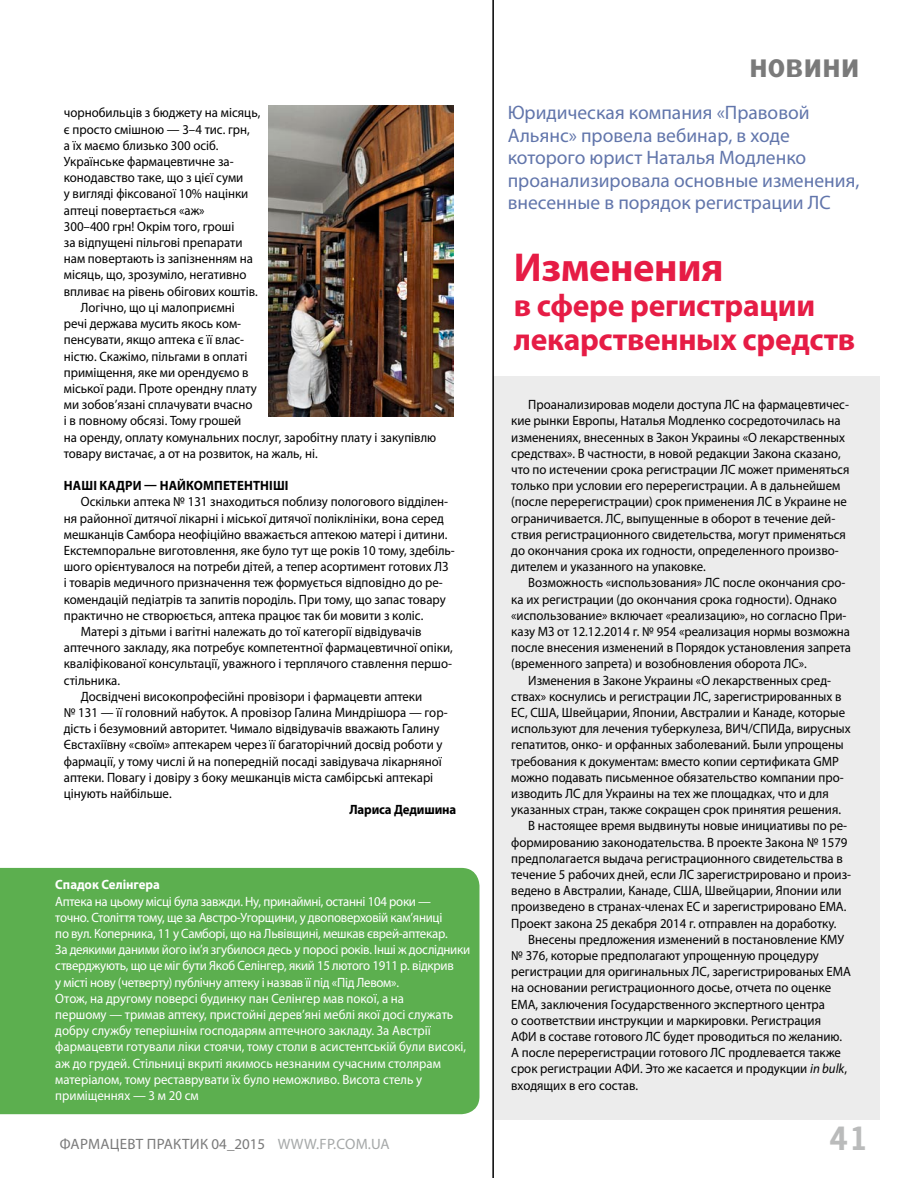
<style>
.page{position:relative;width:915px;height:1178px;background:#fff}
.page>*{position:absolute;margin:0;border:0;box-sizing:border-box;transform-origin:0 0}
.t1{font:700 40.5px "Myriad Pro";letter-spacing:-.01em;color:#e61c45}
.t2{font:700 36px "News Paper C";letter-spacing:.01em;color:#7a7a7a}
.t3{font:700 34.5px "News Paper C";color:#babbbb}
.t4{font:700 31.5px/34.5px "Myriad Pro";letter-spacing:-.01em;color:#e61c45}
.t5{font:19.5px/22.5px "Myriad Pro";color:#6175ab}
.t6{font:15px "Myriad Pro";letter-spacing:.02em;color:#7a7a7a}
.t7{font:13.5px/16.2px "Myriad Pro";color:#000;scale:.95 1}
.t8{font:13.5px/16.2px "Myriad Pro";letter-spacing:-.01em;color:#fff;scale:.95 1}
.t9{font:700 13.5px "Myriad Pro";letter-spacing:.01em;color:#000;scale:.95 1}
.t10{font:700 13.5px "Myriad Pro";color:#fff;scale:.95 1}
.t11{font:700 13.5px "Myriad Pro";letter-spacing:-.01em;color:#000;scale:.95 1}
.s1{color:#a5a8a8}
.s2{font-style:italic}
</style>
<div class="page">
<div style="left:0;top:868px;width:479px;height:246px;background:#5caf4f"></div>
<img style="left:269px;top:106px;width:184px;height:310px">
<div style="left:493px;top:376px;width:386px;height:744px;background:#ececec"></div>
<hr style="left:492px;top:0;width:1px;height:1178px;background:#000">
<p class="t7" style="left:64px;top:105px;width:208px">чорнобильців з бюджету на місяць,</p>
<p class="t7" style="left:64px;top:121px;width:197px">є просто смішною — 3–4 тис. грн,</p>
<p class="t7" style="left:64px;top:137px;width:164px">а їх маємо близько 300 осіб.</p>
<p class="t7" style="left:64px;top:153px;width:180px">Українське фармацевтичне за-</p>
<p class="t7" style="left:64px;top:169px;width:190px">конодавство таке, що з цієї суми</p>
<p class="t7" style="left:64px;top:186px;width:196px">у вигляді фіксованої 10% націнки</p>
<p class="t7" style="left:64px;top:202px;width:150px">аптеці повертається «аж»</p>
<p class="t7" style="left:64px;top:218px;width:181px">300–400 грн! Окрім того, гроші</p>
<p class="t7" style="left:64px;top:234px;width:189px">за відпущені пільгові препарати</p>
<p class="t7" style="left:64px;top:250px;width:200px">нам повертають із запізненням на</p>
<p class="t7" style="left:64px;top:267px;width:194px">місяць, що, зрозуміло, негативно</p>
<p class="t7" style="left:64px;top:283px;width:206px">впливає на рівень обігових коштів.</p>
<p class="t7" style="left:81px;top:299px;width:164px">Логічно, що ці малоприємні</p>
<p class="t7" style="left:64px;top:315px;width:188px">речі держава мусить якось ком-</p>
<p class="t7" style="left:64px;top:331px;width:191px">пенсувати, якщо аптека є її влас-</p>
<p class="t7" style="left:64px;top:348px;width:195px">ністю. Скажімо, пільгами в оплаті</p>
<p class="t7" style="left:64px;top:364px;width:196px">приміщення, яке ми орендуємо в</p>
<p class="t7" style="left:64px;top:380px;width:205px">міської ради. Проте орендну плату</p>
<p class="t7" style="left:64px;top:396px;width:200px">ми зобов’язані сплачувати вчасно</p>
<p class="t7" style="left:64px;top:412px;width:188px">і в повному обсязі. Тому грошей</p>
<p class="t7" style="left:64px;top:429px;width:393px">на оренду, оплату комунальних послуг, заробітну плату і закупівлю</p>
<p class="t7" style="left:64px;top:445px;width:268px">товару вистачає, а от на розвиток, на жаль, ні.</p>
<p class="t9" style="left:64px;top:477px;width:238px">НАШІ КАДРИ — НАЙКОМПЕТЕНТНІШІ</p>
<p class="t7" style="left:81px;top:493px;width:388px">Оскільки аптека № 131 знаходиться поблизу пологового відділен-</p>
<p class="t7" style="left:64px;top:510px;width:401px">ня районної дитячої лікарні і міської дитячої поліклініки, вона серед</p>
<p class="t7" style="left:64px;top:526px;width:405px">мешканців Самбора неофіційно вважається аптекою матері і дитини.</p>
<p class="t7" style="left:64px;top:542px;width:413px">Екстемпоральне виготовлення, яке було тут ще років 10 тому, здебіль-</p>
<p class="t7" style="left:64px;top:558px;width:406px">шого орієнтувалося на потреби дітей, а тепер асортимент готових ЛЗ</p>
<p class="t7" style="left:64px;top:574px;width:400px">і товарів медичного призначення теж формується відповідно до ре-</p>
<p class="t7" style="left:64px;top:591px;width:403px">комендацій педіатрів та запитів породіль. При тому, що запас товару</p>
<p class="t7" style="left:64px;top:607px;width:380px">практично не створюється, аптека працює так би мовити з коліс.</p>
<p class="t7" style="left:81px;top:623px;width:360px">Матері з дітьми і вагітні належать до тої категорії відвідувачів</p>
<p class="t7" style="left:64px;top:639px;width:411px">аптечного закладу, яка потребує компетентної фармацевтичної опіки,</p>
<p class="t7" style="left:64px;top:655px;width:410px">кваліфікованої консультації, уважного і терплячого ставлення першо-</p>
<p class="t7" style="left:64px;top:672px;width:61px">стільника.</p>
<p class="t7" style="left:81px;top:688px;width:360px">Досвідчені високопрофесійні провізори і фармацевти аптеки</p>
<p class="t7" style="left:64px;top:704px;width:405px">№ 131 — її головний набуток. А провізор Галина Миндрішора — гор-</p>
<p class="t7" style="left:64px;top:720px;width:397px">дість і безумовний авторитет. Чимало відвідувачів вважають Галину</p>
<p class="t7" style="left:64px;top:736px;width:400px">Євстахіївну «своїм» аптекарем через її багаторічний досвід роботи у</p>
<p class="t7" style="left:64px;top:753px;width:399px">фармації, у тому числі й на попередній посаді завідувача лікарняної</p>
<p class="t7" style="left:64px;top:769px;width:390px">аптеки. Повагу і довіру з боку мешканців міста самбірські аптекарі</p>
<p class="t7" style="left:64px;top:785px;width:115px">цінують найбільше.</p>
<p class="t11" style="left:349px;top:801px;width:114px">Лариса Дедишина</p>
<p class="t10" style="left:55px;top:876px;width:112px">Спадок Селінгера</p>
<p class="t8" style="left:55px;top:893px;width:438px">Аптека на цьому місці була завжди. Ну, принаймні, останні 104 роки —<br>точно. Століття тому, ще за Австро-Угорщини, у двоповерховій кам’яниці<br>по вул. Коперника, 11 у Самборі, що на Львівщині, мешкав єврей-аптекар.<br>За деякими даними його ім’я згубилося десь у поросі років. Інші ж дослідники стверджують, що це міг бути Якоб Селінгер, який 15 лютого 1911 р. відкрив<br>у місті нову (четверту) публічну аптеку і назвав її під «Під Левом».<br>Отож, на другому поверсі будинку пан Селінгер мав покої, а на<br>першому — тримав аптеку, пристойні дерев’яні меблі якої досі служать добру службу теперішнім господарям аптечного закладу. За Австрії фармацевти готували ліки стоячи, тому столи в асистентській були високі, аж до грудей. Стільниці вкриті якимось незнаним сучасним столярам матеріалом, тому реставрувати їх було неможливо. Висота стель у приміщеннях — 3 м 20 см</p>
<p class="t6" style="left:60px;top:1135px;width:331px">ФАРМАЦЕВТ ПРАКТИК 04_2015 <span class="s1">WWW.FP.COM.UA</span></p>
<h2 class="t2" style="left:749px;top:45px;width:111px">новини</h2>
<h3 class="t5" style="left:507px;top:101px;width:353px">Юридическая компания «Правовой Альянс» провела вебинар, в ходе которого юрист Наталья Модленко проанализировала основные изменения, внесенные в порядок регистрации ЛС</h3>
<h1 class="t1" style="left:513px;top:241px;width:211px">Изменения</h1>
<h3 class="t4" style="left:513px;top:287px;width:343px">в сфере регистрации лекарственных средств</h3>
<p class="t7" style="left:511px;top:396px;width:357px;text-indent:17px">Проанализировав модели доступа ЛС на фармацевтичес&shy;кие рынки Европы, Наталья Модленко сосредоточилась на изменениях, внесенных в Закон Украины «О лекарственных средствах». В частности, в новой редакции Закона сказано, что по истечении срока регистрации ЛС может применяться только при условии его перерегистрации. А в дальнейшем (после перерегистрации) срок применения ЛС в Украине не ограничивается. ЛС, выпущенные в оборот в течение дей&shy;ствия регистрационного свидетельства, могут применяться до окончания срока их годности, определенного произво&shy;дителем и указанного на упаковке.</p>
<p class="t7" style="left:511px;top:574px;width:359px;text-indent:17px">Возможность «использования» ЛС после окончания сро&shy;ка их регистрации (до окончания срока годности). Однако «использование» включает «реализацию», но согласно При&shy;казу МЗ от 12.12.2014 г. № 954 «реализация нормы возможна после внесения изменений в Порядок установления запрета (временного запрета) и возобновления оборота ЛС».</p>
<p class="t7" style="left:528px;top:672px;width:320px">Изменения в Законе Украины «О лекарственных сред-</p>
<p class="t7" style="left:511px;top:688px;width:349px">ствах» коснулись и регистрации ЛС, зарегистрированных в</p>
<p class="t7" style="left:511px;top:704px;width:353px">ЕС, США, Швейцарии, Японии, Австралии и Канаде, которые</p>
<p class="t7" style="left:511px;top:720px;width:358px">используют для лечения туберкулеза, ВИЧ/СПИДа, вирусных</p>
<p class="t7" style="left:511px;top:736px;width:351px">гепатитов, онко- и орфанных заболеваний. Были упрощены</p>
<p class="t7" style="left:511px;top:753px;width:346px">требования к документам: вместо копии сертификата GMP</p>
<p class="t7" style="left:511px;top:769px;width:351px">можно подавать письменное обязательство компании про-</p>
<p class="t7" style="left:511px;top:785px;width:335px">изводить ЛС для Украины на тех же площадках, что и для</p>
<p class="t7" style="left:511px;top:801px;width:348px">указанных стран, также сокращен срок принятия решения.</p>
<p class="t7" style="left:528px;top:817px;width:337px">В настоящее время выдвинуты новые инициативы по ре-</p>
<p class="t7" style="left:511px;top:834px;width:355px">формированию законодательства. В проекте Закона № 1579</p>
<p class="t7" style="left:511px;top:850px;width:350px">предполагается выдача регистрационного свидетельства в</p>
<p class="t7" style="left:511px;top:866px;width:359px">течение 5 рабочих дней, если ЛС зарегистрировано и произ-</p>
<p class="t7" style="left:511px;top:882px;width:349px">ведено в Австралии, Канаде, США, Швейцарии, Японии или</p>
<p class="t7" style="left:511px;top:898px;width:354px">произведено в странах-членах ЕС и зарегистрировано ЕМА.</p>
<p class="t7" style="left:511px;top:915px;width:344px">Проект закона 25 декабря 2014 г. отправлен на доработку.</p>
<p class="t7" style="left:528px;top:931px;width:334px">Внесены предложения изменений в постановление КМУ</p>
<p class="t7" style="left:511px;top:947px;width:325px">№ 376, которые предполагают упрощенную процедуру</p>
<p class="t7" style="left:511px;top:963px;width:359px">регистрации для оригинальных ЛС, зарегистрированых EMA</p>
<p class="t7" style="left:511px;top:979px;width:338px">на основании регистрационного досье, отчета по оценке</p>
<p class="t7" style="left:511px;top:996px;width:331px">EMA, заключения Государственного экспертного центра</p>
<p class="t7" style="left:511px;top:1012px;width:327px">о соответствии инструкции и маркировки. Регистрация</p>
<p class="t7" style="left:511px;top:1028px;width:350px">АФИ в составе готового ЛС будет проводиться по желанию.</p>
<p class="t7" style="left:511px;top:1044px;width:348px">А после перерегистрации готового ЛС продлевается также</p>
<p class="t7" style="left:511px;top:1060px;width:355px">срок регистрации АФИ. Это же касается и продукции <span class="s2">in bulk</span>,</p>
<p class="t7" style="left:511px;top:1077px;width:135px">входящих в его состав.</p>
<h3 class="t3" style="left:827px;top:1120px;width:42px">41</h3>
</div>
